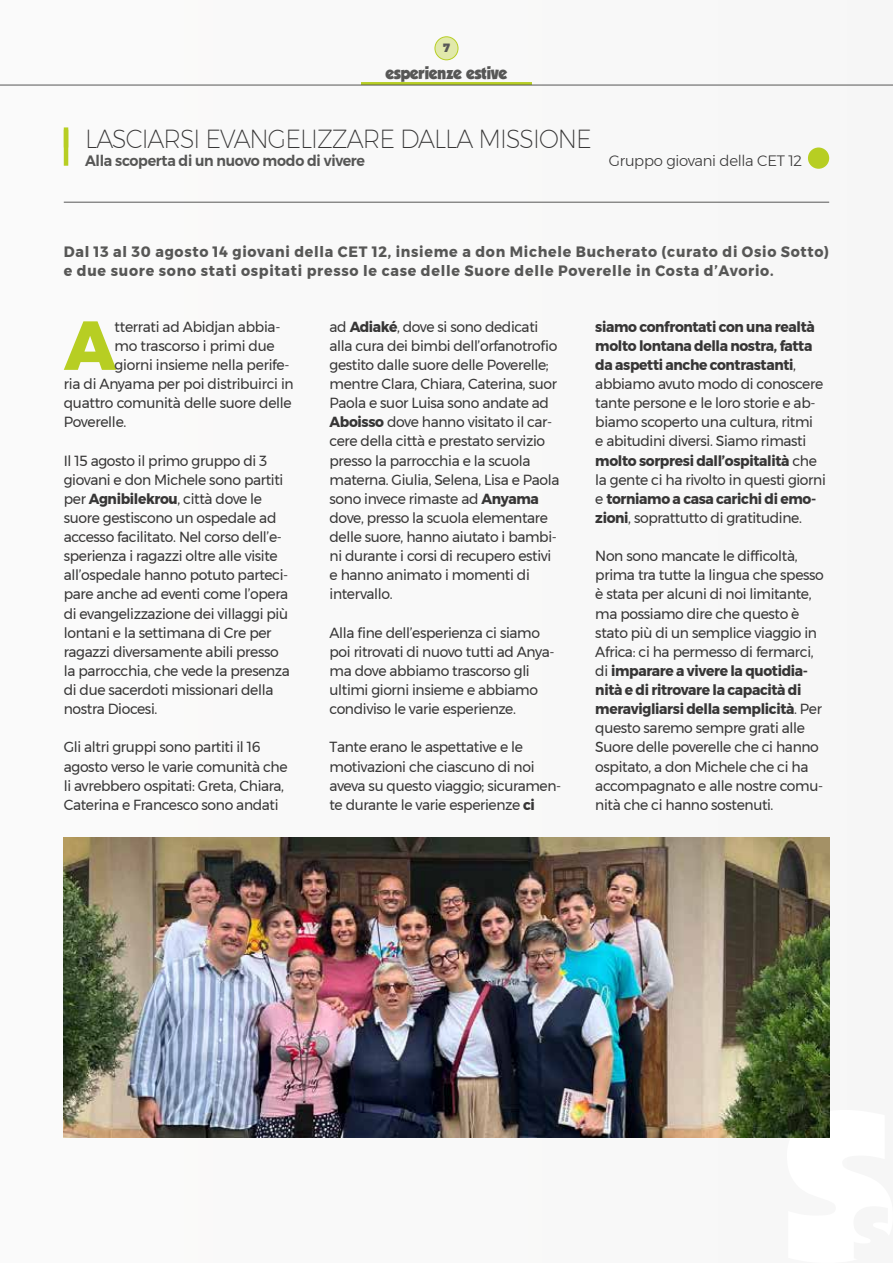
<style>
.page{position:relative;width:893px;height:1263px;background:#f9f9f9}
.page>*{position:absolute;margin:0;border:0;box-sizing:border-box;transform-origin:0 0}
.t1{font:800 69.15px "Montserrat";color:#b7ce23;scale:.95 1}
.t2{font:200 25.5px "Montserrat";letter-spacing:-.04em;color:#373636;scale:.95 1}
.t3{font:15.45px "GROBOLD";color:#575756;scale:.95 1}
.t4{font:700 15px/19.5px "Montserrat";letter-spacing:.05em;color:#575756;scale:.95 1}
.t5{font:600 15px "Montserrat";letter-spacing:-.02em;color:#575756;scale:.95 1}
.t6{font:300 15px "Montserrat";letter-spacing:-.02em;color:#373636}
.t7{font:14.7px/19.2px "Montserrat";letter-spacing:-.025em;color:#373636;scale:.95 1}
.t8{font:900 12px "Montserrat";color:#575756;scale:.95 1}
.s1{font-weight:700}
</style>
<div class="page">
<hr style="left:361px;top:82px;width:171px;height:3px;background:#b7ce23">
<div style="left:435px;top:37px;width:23px;height:23px;background:#e1e9ab;border-radius:50%"></div>
<div style="left:435px;top:36px;width:23px;height:24px;border:1px solid #b7ce23;border-radius:50%"></div>
<hr style="left:0;top:85px;width:893px;height:1px;background:#575756">
<svg style="left:787px;top:1110px;width:43px;height:28px"></svg>
<img style="left:64px;top:838px;width:765px;height:299px">
<hr style="left:64px;top:130px;width:4px;height:33px;background:#b7ce23">
<hr style="left:64px;top:202px;width:765px;height:1px;background:#575756">
<div style="left:808px;top:147px;width:21px;height:22px;background:#b7ce23;border-radius:50%"></div>
<p class="t8" style="left:443px;top:38px;width:9px">7</p>
<p class="t3" style="left:386px;top:63px;width:129px">esperienze estive</p>
<h2 class="t2" style="left:85px;top:120px;width:535px">LASCIARSI EVANGELIZZARE DALLA MISSIONE</h2>
<p class="t5" style="left:85px;top:148px;width:296px">Alla scoperta di un nuovo modo di vivere</p>
<p class="t6" style="left:609px;top:149px;width:195px">Gruppo giovani della CET 12</p>
<p class="t4" style="left:64px;top:242px;width:807px">Dal 13 al 30 agosto 14 giovani della CET 12, insieme a don Michele Bucherato (curato di Osio Sotto) e due suore sono stati ospitati presso le case delle Suore delle Poverelle in Costa d’Avorio.</p>
<h1 class="t1" style="left:64px;top:289px;width:56px">A</h1>
<p class="t7" style="left:115px;top:317px;width:176px">tterrati ad Abidjan abbia-</p>
<p class="t7" style="left:115px;top:336px;width:170px">mo trascorso i primi due</p>
<p class="t7" style="left:115px;top:355px;width:186px">giorni insieme nella perife-</p>
<p class="t7" style="left:64px;top:374px;width:244px">ria di Anyama per poi distribuirci in</p>
<p class="t7" style="left:64px;top:393px;width:242px">quattro comunità delle suore delle</p>
<p class="t7" style="left:64px;top:412px;width:67px">Poverelle.</p>
<p class="t7" style="left:64px;top:450px;width:239px">Il 15 agosto il primo gruppo di 3 giovani e don Michele sono partiti per <span class="s1">Agnibilekrou</span>, città dove le suore gestiscono un ospedale ad accesso facilitato. Nel corso dell’e&shy;sperienza i ragazzi oltre alle visite all’ospedale hanno potuto parteci&shy;pare anche ad eventi come l’opera di evangelizzazione dei villaggi più lontani e la settimana di Cre per ragazzi diversamente abili presso la parrocchia, che vede la presenza di due sacerdoti missionari della nostra Diocesi.</p>
<p class="t7" style="left:64px;top:737px;width:237px">Gli altri gruppi sono partiti il 16 agosto verso le varie comunità che li avrebbero ospitati: Greta, Chiara, Caterina e Francesco sono andati</p>
<p class="t7" style="left:330px;top:317px;width:244px">ad <span class="s1">Adiaké</span>, dove si sono dedicati alla cura dei bimbi dell’orfanotrofio gestito dalle suore delle Poverelle; mentre Clara, Chiara, Caterina, suor Paola e suor Luisa sono andate ad <span class="s1">Aboisso</span> dove hanno visitato il car&shy;cere della città e prestato servizio presso la parrocchia e la scuola materna. Giulia, Selena, Lisa e Paola sono invece rimaste ad <span class="s1">Anyama </span>dove, presso la scuola elementare delle suore, hanno aiutato i bambi&shy;ni durante i corsi di recupero estivi e hanno animato i momenti di intervallo.</p>
<p class="t7" style="left:330px;top:623px;width:237px">Alla fine dell’esperienza ci siamo poi ritrovati di nuovo tutti ad Anya&shy;ma dove abbiamo trascorso gli ultimi giorni insieme e abbiamo condiviso le varie esperienze.</p>
<p class="t7" style="left:330px;top:737px;width:245px">Tante erano le aspettative e le motivazioni che ciascuno di noi aveva su questo viaggio; sicuramen&shy;te durante le varie esperienze <span class="s1">ci</span></p>
<p class="t7" style="left:595px;top:317px;width:244px"><span class="s1">siamo confrontati con una realtà molto lontana della nostra, fatta da aspetti anche contrastanti</span>, abbiamo avuto modo di conoscere tante persone e le loro storie e ab&shy;biamo scoperto una cultura, ritmi<br>e abitudini diversi. Siamo rimasti <span class="s1">molto sorpresi dall’ospitalità</span> che la gente ci ha rivolto in questi giorni e <span class="s1">torniamo a casa carichi di emo&shy;zioni</span>, soprattutto di gratitudine.</p>
<p class="t7" style="left:595px;top:546px;width:242px">Non sono mancate le difficoltà, prima tra tutte la lingua che spesso è stata per alcuni di noi limitante, ma possiamo dire che questo è stato più di un semplice viaggio in Africa: ci ha permesso di fermarci, di <span class="s1">imparare a vivere la quotidia&shy;nità e di ritrovare la capacità di meravigliarsi della semplicità</span>. Per questo saremo sempre grati alle Suore delle poverelle che ci hanno ospitato, a don Michele che ci ha accompagnato e alle nostre comu&shy;nità che ci hanno sostenuti.</p>
</div>
